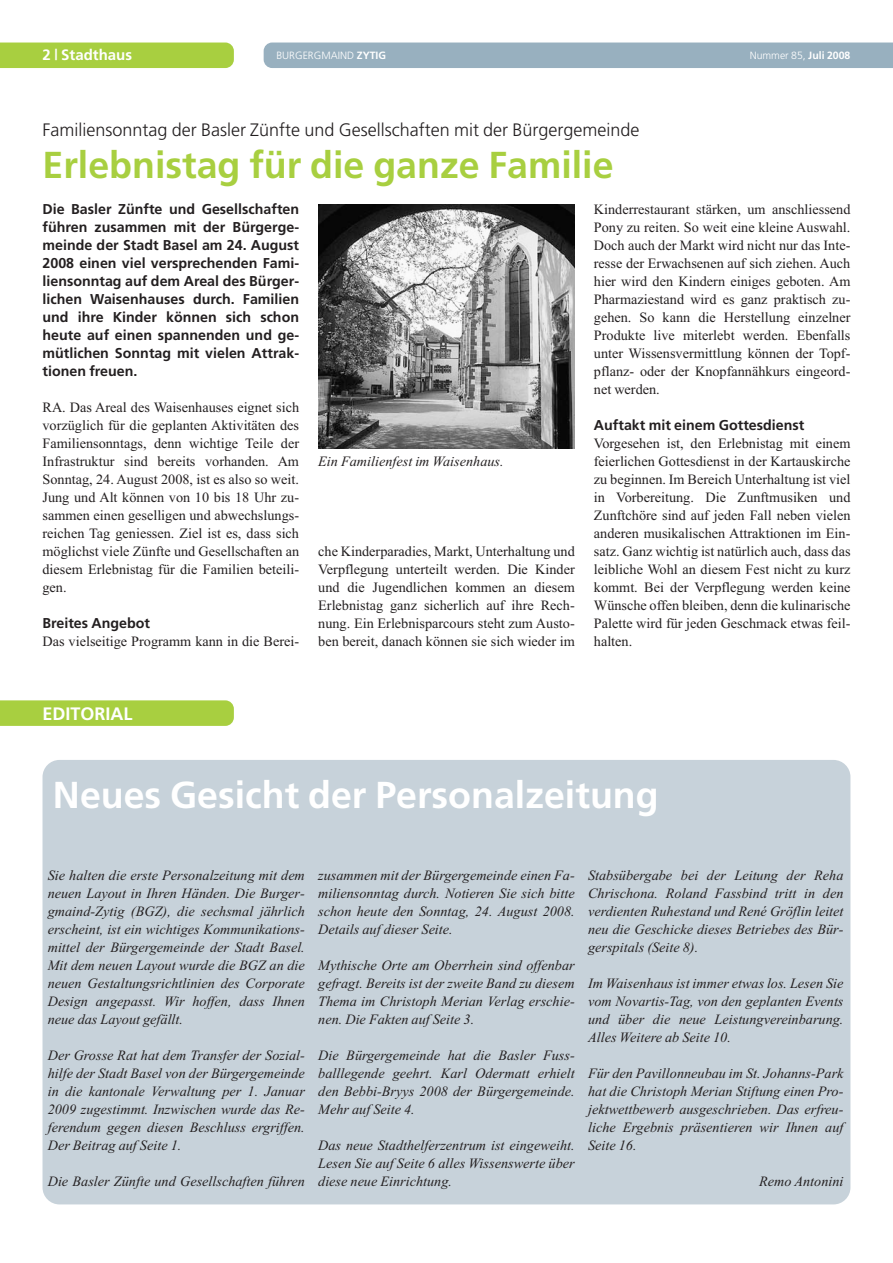
<style>
.page{position:relative;width:893px;height:1263px;background:#fff}
.page>*{position:absolute;margin:0;border:0;box-sizing:border-box;transform-origin:0 0}
.t1{font:700 37.5px "Frutiger";color:#fff}
.t2{font:700 37.5px "Frutiger";color:#a8cf40}
.t3{font:300 18px "Frutiger";color:#231f20}
.t4{font:700 18px "Frutiger";color:#fff}
.t5{font:700 15px "Frutiger";color:#fff}
.t6{font:italic 14.25px/18px "Times New Roman";color:#231f20;text-align:justify}
.t7{font:14.25px/18px "Times New Roman";color:#231f20;text-align:justify}
.t8{font:700 14.25px/18px "Frutiger";color:#231f20;text-align:justify}
.t9{font:300 10.5px "Frutiger";color:#fff}
.s1{font-weight:700}
</style>
<div class="page">
<div style="left:0;top:43px;width:234px;height:25px;background:#a8cf40"></div>
<div style="left:264px;top:43px;width:629px;height:25px;background:#98b0bf"></div>
<div style="left:43px;top:760px;width:807px;height:444px;background:#c7d2da;border-radius:17px"></div>
<svg style="left:0;top:700px;width:234px;height:26px;background:#aad044"></svg>
<img style="left:318px;top:204px;width:257px;height:244px">
<p class="t5" style="left:43px;top:49px;width:91px">2 | Stadthaus</p>
<p class="t9" style="left:276px;top:51px;width:111px">BURGERGMAIND <span class="s1">ZYTIG</span></p>
<p class="t9" style="left:750px;top:51px;width:102px">Nummer 85, <span class="s1">Juli 2008</span></p>
<p class="t3" style="left:43px;top:122px;width:599px">Familiensonntag der Basler Zünfte und Gesellschaften mit der Bürgergemeinde</p>
<h1 class="t2" style="left:43px;top:150px;width:572px">Erlebnistag für die ganze Familie</h1>
<p class="t8" style="left:43px;top:201px;width:258px">Die Basler Zünfte und Gesellschaften führen zusammen mit der Bürgerge&shy;meinde der Stadt Basel am 24. August 2008 einen viel versprechenden Fami&shy;liensonntag auf dem Areal des Bürger&shy;lichen Waisenhauses durch. Familien und ihre Kinder können sich schon heute auf einen spannenden und ge&shy;mütlichen Sonntag mit vielen Attrak&shy;tionen freuen.</p>
<p class="t7" style="left:43px;top:398px;width:258px">RA. Das Areal des Waisenhauses eignet sich vorzüglich für die geplanten Aktivitäten des Familiensonntags, denn wichtige Teile der Infrastruktur sind bereits vorhanden. Am Sonntag, 24. August 2008, ist es also so weit.<br>Jung und Alt können von 10 bis 18 Uhr zu&shy;sammen einen geselligen und abwechslungs&shy;reichen Tag geniessen. Ziel ist es, dass sich möglichst viele Zünfte und Gesellschaften an diesem Erlebnistag für die Familien beteili&shy;gen.</p>
<p class="t8" style="left:43px;top:615px;width:109px">Breites Angebot</p>
<p class="t7" style="left:43px;top:632px;width:258px">Das vielseitige Programm kann in die Berei-</p>
<p class="t6" style="left:318px;top:452px;width:187px">Ein Familienfest im Waisenhaus.</p>
<p class="t7" style="left:318px;top:542px;width:258px">che Kinderparadies, Markt, Unterhaltung und Verpflegung unterteilt werden. Die Kinder und die Jugendlichen kommen an diesem Erlebnistag ganz sicherlich auf ihre Rech&shy;nung. Ein Erlebnisparcours steht zum Austo&shy;ben bereit, danach können sie sich wieder im</p>
<p class="t7" style="left:594px;top:200px;width:258px">Kinderrestaurant stärken, um anschliessend Pony zu reiten. So weit eine kleine Auswahl.<br>Doch auch der Markt wird nicht nur das Inte&shy;resse der Erwachsenen auf sich ziehen. Auch hier wird den Kindern einiges geboten. Am Pharmaziestand wird es ganz praktisch zu&shy;gehen. So kann die Herstellung einzelner Produkte live miterlebt werden. Ebenfalls unter Wissensvermittlung können der Topf&shy;pflanz- oder der Knopfannähkurs eingeord&shy;net werden.</p>
<p class="t8" style="left:594px;top:417px;width:212px">Auftakt mit einem Gottesdienst</p>
<p class="t7" style="left:594px;top:434px;width:258px">Vorgesehen ist, den Erlebnistag mit einem feierlichen Gottesdienst in der Kartauskirche zu beginnen. Im Bereich Unterhaltung ist viel in Vorbereitung. Die Zunftmusiken und Zunftchöre sind auf jeden Fall neben vielen anderen musikalischen Attraktionen im Ein&shy;satz. Ganz wichtig ist natürlich auch, dass das leibliche Wohl an diesem Fest nicht zu kurz kommt. Bei der Verpflegung werden keine Wünsche offen bleiben, denn die kulinarische Palette wird für jeden Geschmack etwas feil&shy;halten.</p>
<p class="t4" style="left:43px;top:706px;width:92px">EDITORIAL</p>
<h1 class="t1" style="left:53px;top:780px;width:607px">Neues Gesicht der Personalzeitung</h1>
<p class="t6" style="left:48px;top:866px;width:259px">Sie halten die erste Personalzeitung mit dem neuen Layout in Ihren Händen. Die Burger&shy;gmaind-Zytig (BGZ), die sechsmal jährlich erscheint, ist ein wichtiges Kommunikations&shy;mittel der Bürgergemeinde der Stadt Basel.<br>Mit dem neuen Layout wurde die BGZ an die neuen Gestaltungsrichtlinien des Corporate Design angepasst. Wir hoffen, dass Ihnen neue das Layout gefällt.</p>
<p class="t6" style="left:48px;top:1046px;width:259px">Der Grosse Rat hat dem Transfer der Sozial&shy;hilfe der Stadt Basel von der Bürgergemeinde in die kantonale Verwaltung per 1. Januar 2009 zugestimmt. Inzwischen wurde das Re&shy;ferendum gegen diesen Beschluss ergriffen.<br>Der Beitrag auf Seite 1.</p>
<p class="t6" style="left:48px;top:1172px;width:259px">Die Basler Zünfte und Gesellschaften führen</p>
<p class="t6" style="left:318px;top:866px;width:258px">zusammen mit der Bürgergemeinde einen Fa&shy;miliensonntag durch. Notieren Sie sich bitte schon heute den Sonntag, 24. August 2008.<br>Details auf dieser Seite.</p>
<p class="t6" style="left:318px;top:956px;width:258px">Mythische Orte am Oberrhein sind offenbar gefragt. Bereits ist der zweite Band zu diesem Thema im Christoph Merian Verlag erschie&shy;nen. Die Fakten auf Seite 3.</p>
<p class="t6" style="left:318px;top:1046px;width:258px">Die Bürgergemeinde hat die Basler Fuss&shy;balllegende geehrt. Karl Odermatt erhielt den Bebbi-Bryys 2008 der Bürgergemeinde.<br>Mehr auf Seite 4.</p>
<p class="t6" style="left:318px;top:1136px;width:258px">Das neue Stadthelferzentrum ist eingeweiht.<br>Lesen Sie auf Seite 6 alles Wissenswerte über diese neue Einrichtung.</p>
<p class="t6" style="left:588px;top:866px;width:257px">Stabsübergabe bei der Leitung der Reha Chrischona. Roland Fassbind tritt in den verdienten Ruhestand und René Gröflin leitet neu die Geschicke dieses Betriebes des Bür&shy;gerspitals (Seite 8).</p>
<p class="t6" style="left:588px;top:974px;width:257px">Im Waisenhaus ist immer etwas los. Lesen Sie vom Novartis-Tag, von den geplanten Events und über die neue Leistungvereinbarung.<br>Alles Weitere ab Seite 10.</p>
<p class="t6" style="left:588px;top:1064px;width:257px">Für den Pavillonneubau im St. Johanns-Park hat die Christoph Merian Stiftung einen Pro&shy;jektwettbewerb ausgeschrieben. Das erfreu&shy;liche Ergebnis präsentieren wir Ihnen auf Seite 16.</p>
<p class="t6" style="left:759px;top:1172px;width:86px">Remo Antonini</p>
</div>
